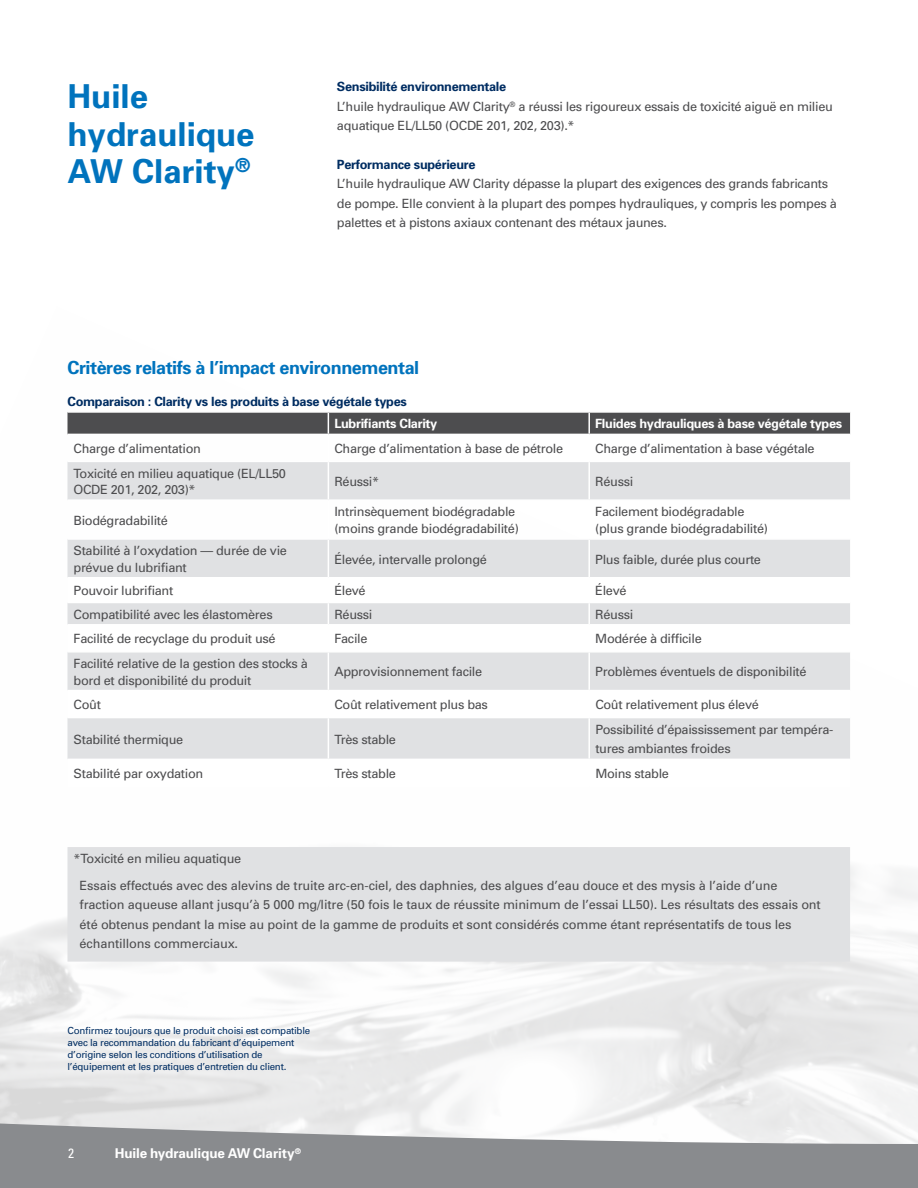
<style>
.page{position:relative;width:918px;height:1188px;background:#fff}
.page>*{position:absolute;margin:0;border:0;box-sizing:border-box;transform-origin:0 0}
.t1{font:700 33px/37.5px "Univers";color:#0073bd}
.t2{font:700 18px "Univers";letter-spacing:-.025em;color:#0073bd}
.t3{font:700 13.5px "Univers";letter-spacing:-.01em;color:#fff}
.t4{font:condensed 13.5px "Univers";color:#fff}
.t5{font:12.75px/19.5px "Univers";letter-spacing:-.025em;color:#4d4d4f}
.t6{font:700 12.75px "Univers";letter-spacing:-.025em;color:#002d62}
.t7{font:700 12.75px "Univers";letter-spacing:-.025em;color:#fff}
.t8{font:9.75px/12px "Univers";letter-spacing:-.025em;color:#002d62}
.s1{font-weight:700;color:#002d62}
</style>
<div class="page">
<svg style="left:0;top:1123px;width:918px;height:65px;background:#9fa0a3"></svg>
<svg style="left:68px;top:462px;width:782px;height:500px;fill:#e0e1e3"></svg>
<svg style="left:68px;top:579px;width:782px;height:207px"></svg>
<svg style="left:68px;top:412px;width:782px;height:23px;background:#5b5b5c"></svg>
<hr style="left:589px;top:434px;width:261px;height:1px;background:#fff">
<hr style="left:328px;top:462px;width:1px;height:37px;background:#fff">
<hr style="left:588px;top:462px;width:2px;height:37px;background:#fff">
<hr style="left:68px;top:499px;width:260px;height:2px;background:#fff">
<hr style="left:328px;top:499px;width:261px;height:2px;background:#fff">
<hr style="left:328px;top:501px;width:1px;height:37px;background:#fff">
<hr style="left:589px;top:499px;width:261px;height:2px;background:#fff">
<hr style="left:588px;top:501px;width:2px;height:37px;background:#fff">
<hr style="left:68px;top:538px;width:260px;height:2px;background:#fff">
<hr style="left:328px;top:538px;width:261px;height:2px;background:#fff">
<hr style="left:328px;top:540px;width:1px;height:37px;background:#fff">
<hr style="left:589px;top:538px;width:261px;height:2px;background:#fff">
<hr style="left:588px;top:540px;width:2px;height:37px;background:#fff">
<hr style="left:68px;top:577px;width:260px;height:2px;background:#fff">
<hr style="left:328px;top:577px;width:261px;height:2px;background:#fff">
<hr style="left:589px;top:577px;width:261px;height:2px;background:#fff">
<hr style="left:588px;top:579px;width:2px;height:23px;background:#fff">
<hr style="left:68px;top:602px;width:260px;height:1px;background:#fff">
<hr style="left:328px;top:602px;width:261px;height:1px;background:#fff">
<hr style="left:589px;top:602px;width:261px;height:1px;background:#fff">
<hr style="left:588px;top:603px;width:2px;height:21px;background:#fff">
<hr style="left:68px;top:624px;width:260px;height:2px;background:#fff">
<hr style="left:328px;top:624px;width:261px;height:2px;background:#fff">
<svg style="left:328px;top:579px;width:1px;height:72px"></svg>
<hr style="left:589px;top:624px;width:261px;height:2px;background:#fff">
<hr style="left:588px;top:626px;width:2px;height:25px;background:#fff">
<hr style="left:68px;top:651px;width:260px;height:2px;background:#fff">
<hr style="left:328px;top:651px;width:261px;height:2px;background:#fff">
<hr style="left:328px;top:653px;width:1px;height:37px;background:#fff">
<hr style="left:589px;top:651px;width:261px;height:2px;background:#fff">
<hr style="left:588px;top:653px;width:2px;height:37px;background:#fff">
<hr style="left:68px;top:690px;width:260px;height:1px;background:#fff">
<hr style="left:328px;top:690px;width:261px;height:1px;background:#fff">
<svg style="left:328px;top:691px;width:1px;height:26px"></svg>
<hr style="left:589px;top:690px;width:261px;height:1px;background:#fff">
<hr style="left:588px;top:691px;width:2px;height:26px;background:#fff">
<hr style="left:68px;top:717px;width:260px;height:1px;background:#fff">
<hr style="left:328px;top:717px;width:261px;height:1px;background:#fff">
<hr style="left:328px;top:718px;width:1px;height:41px;background:#fff">
<hr style="left:589px;top:717px;width:261px;height:1px;background:#fff">
<hr style="left:588px;top:718px;width:2px;height:41px;background:#fff">
<hr style="left:68px;top:759px;width:260px;height:1px;background:#fff">
<hr style="left:328px;top:759px;width:261px;height:1px;background:#fff">
<svg style="left:328px;top:760px;width:1px;height:26px"></svg>
<hr style="left:589px;top:759px;width:261px;height:1px;background:#fff">
<hr style="left:588px;top:760px;width:2px;height:26px;background:#fff">
<hr style="left:68px;top:786px;width:260px;height:1px;background:#fff">
<hr style="left:328px;top:786px;width:261px;height:1px;background:#fff">
<hr style="left:589px;top:786px;width:262px;height:1px;background:#fff">
<hr style="left:588px;top:787px;width:2px;height:60px;background:#fff">
<hr style="left:849px;top:787px;width:2px;height:60px;background:#fff">
<h1 class="t1" style="left:68px;top:76px;width:189px">Huile hydraulique<br>AW Clarity<sup>®</sup></h1>
<p class="t5" style="left:337px;top:77px;width:498px"><span class="s1">Sensibilité environnementale<br></span>L’huile hydraulique AW Clarity<sup>®</sup> a réussi les rigoureux essais de toxicité aiguë en milieu aquatique EL/LL50 (OCDE 201, 202, 203).*</p>
<p class="t6" style="left:337px;top:156px;width:140px">Performance supérieure</p>
<p class="t5" style="left:337px;top:174px;width:501px">L’huile hydraulique AW Clarity dépasse la plupart des exigences des grands fabricants de pompe. Elle convient à la plupart des pompes hydrauliques, y compris les pompes à palettes et à pistons axiaux contenant des métaux jaunes.</p>
<h2 class="t2" style="left:68px;top:356px;width:353px">Critères relatifs à l’impact environnemental</h2>
<p class="t6" style="left:68px;top:393px;width:341px">Comparaison : Clarity vs les produits à base végétale types</p>
<p class="t7" style="left:334px;top:416px;width:104px">Lubrifiants Clarity</p>
<p class="t7" style="left:595px;top:416px;width:248px">Fluides hydrauliques à base végétale types</p>
<p class="t5" style="left:74px;top:439px;width:129px">Charge d’alimentation</p>
<p class="t5" style="left:334px;top:439px;width:230px">Charge d’alimentation à base de pétrole</p>
<p class="t5" style="left:595px;top:439px;width:221px">Charge d’alimentation à base végétale</p>
<p class="t5" style="left:74px;top:465px;width:214px;line-height:16.5px">Toxicité en milieu aquatique (EL/LL50<br>OCDE 201, 202, 203)*</p>
<p class="t5" style="left:334px;top:471px;width:46px">Réussi*</p>
<p class="t5" style="left:595px;top:471px;width:40px">Réussi</p>
<p class="t5" style="left:74px;top:510px;width:96px">Biodégradabilité</p>
<p class="t5" style="left:334px;top:503px;width:186px;line-height:16.5px">Intrinsèquement biodégradable (moins grande biodégradabilité)</p>
<p class="t5" style="left:595px;top:503px;width:174px;line-height:16.5px">Facilement biodégradable (plus grande biodégradabilité)</p>
<p class="t5" style="left:74px;top:542px;width:215px;line-height:16.5px">Stabilité à l’oxydation — durée de vie prévue du lubrifiant</p>
<p class="t5" style="left:334px;top:549px;width:154px">Élevée, intervalle prolongé</p>
<p class="t5" style="left:595px;top:549px;width:167px">Plus faible, durée plus courte</p>
<p class="t5" style="left:74px;top:581px;width:101px">Pouvoir lubrifiant</p>
<p class="t5" style="left:334px;top:581px;width:33px">Élevé</p>
<p class="t5" style="left:595px;top:581px;width:33px">Élevé</p>
<p class="t5" style="left:74px;top:604px;width:201px">Compatibilité avec les élastomères</p>
<p class="t5" style="left:334px;top:604px;width:40px">Réussi</p>
<p class="t5" style="left:595px;top:604px;width:40px">Réussi</p>
<p class="t5" style="left:74px;top:629px;width:204px">Facilité de recyclage du produit usé</p>
<p class="t5" style="left:334px;top:629px;width:35px">Facile</p>
<p class="t5" style="left:595px;top:629px;width:108px">Modérée à difficile</p>
<p class="t5" style="left:74px;top:655px;width:236px;line-height:16.5px">Facilité relative de la gestion des stocks à bord et disponibilité du produit</p>
<p class="t5" style="left:334px;top:662px;width:149px">Approvisionnement facile</p>
<p class="t5" style="left:595px;top:662px;width:213px">Problèmes éventuels de disponibilité</p>
<p class="t5" style="left:74px;top:695px;width:29px">Coût</p>
<p class="t5" style="left:334px;top:695px;width:155px">Coût relativement plus bas</p>
<p class="t5" style="left:595px;top:695px;width:165px">Coût relativement plus élevé</p>
<p class="t5" style="left:74px;top:729px;width:111px">Stabilité thermique</p>
<p class="t5" style="left:334px;top:729px;width:63px">Très stable</p>
<p class="t5" style="left:595px;top:719px;width:240px">Possibilité d’épaississement par tempéra&shy;tures ambiantes froides</p>
<p class="t5" style="left:74px;top:764px;width:131px">Stabilité par oxydation</p>
<p class="t5" style="left:334px;top:764px;width:63px">Très stable</p>
<p class="t5" style="left:595px;top:764px;width:75px">Moins stable</p>
<p class="t5" style="left:80px;top:845px;width:699px;line-height:26.2px;text-indent:-6px">*Toxicité en milieu aquatique<br>Essais effectués avec des alevins de truite arc-en-ciel, des daphnies, des algues d’eau douce et des mysis à l’aide d’une</p>
<p class="t5" style="left:80px;top:895px;width:743px">fraction aqueuse allant jusqu’à 5 000 mg/litre (50 fois le taux de réussite minimum de l’essai LL50). Les résultats des essais ont été obtenus pendant la mise au point de la gamme de produits et sont considérés comme étant représentatifs de tous les échantillons commerciaux.</p>
<p class="t8" style="left:68px;top:1024px;width:244px">Confirmez toujours que le produit choisi est compatible avec la recommandation du fabricant d’équipement d’origine selon les conditions d’utilisation de l’équipement et les pratiques d’entretien du client.</p>
<p class="t4" style="left:68px;top:1145px;width:7px">2</p>
<p class="t3" style="left:115px;top:1145px;width:188px">Huile hydraulique AW Clarity<sup>®</sup></p>
</div>
